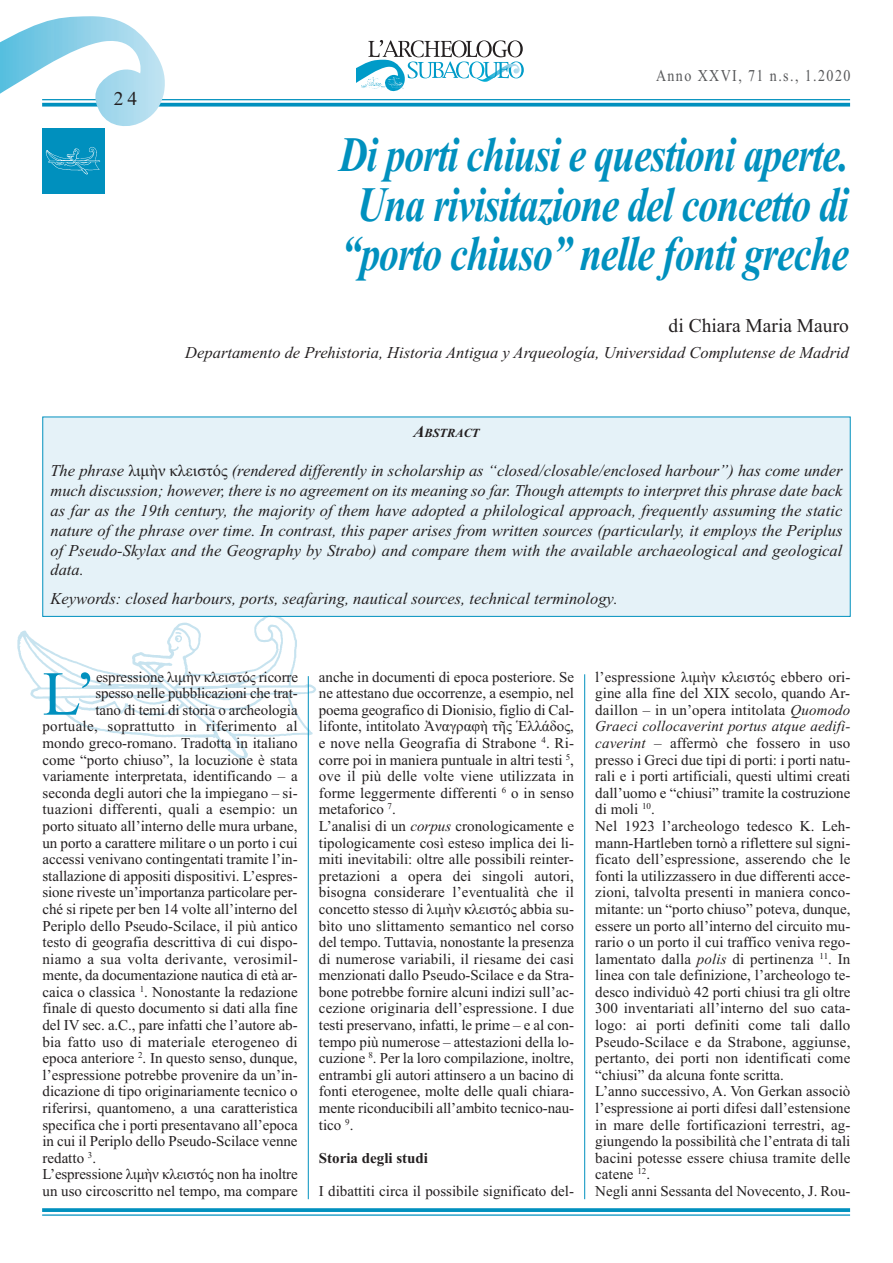
<style>
.page{position:relative;width:893px;height:1263px;background:#fff}
.page>*{position:absolute;margin:0;border:0;box-sizing:border-box;transform-origin:0 0}
.t1{font:62.55px "Times New Roman";color:#0090be}
.t2{font:italic 700 49.5px/49.5px "Times New Roman";letter-spacing:-.025em;color:#0090be;text-align:center;scale:.8 1}
.t3{font:19.5px "Times New Roman";color:#231f20}
.t4{font:italic 16.5px/19.8px "Times New Roman";color:#231f20;text-align:justify}
.t5{font:16.5px "Times New Roman";letter-spacing:.1em;color:#57585a;scale:.85 1}
.t6{font:15px/16.6px "Times New Roman";color:#231f20}
.t7{font:15px "Times New Roman";letter-spacing:.02em;color:#231f20}
.t8{font:700 15px "Times New Roman";color:#231f20}
.t9{font:italic 700 12.3px "Times New Roman";color:#231f20}
.s1{font-size:16.5px}
.s2{font-style:normal}
.s3{font-style:italic}
</style>
<div class="page">
<img style="left:17px;top:612px;width:299px;height:149px">
<hr style="left:308px;top:676px;width:1px;height:523px;background:#0090be">
<div style="left:43px;top:129px;width:62px;height:65px;background:#0090be"></div>
<div style="left:45px;top:419px;width:803px;height:196px;background:#e5f2f8"></div>
<img style="left:45px;top:612px;width:272px;height:3px">
<div style="left:43px;top:417px;width:807px;height:200px;border:1px solid #0090be"></div>
<hr style="left:584px;top:674px;width:1px;height:525px;background:#0090be">
<hr style="left:42px;top:99px;width:808px;height:1px;background:#0090be">
<svg style="left:165px;top:103px;width:685px;height:4px;background:#1c9cc5"></svg>
<svg style="left:357px;top:40px;width:167px;height:52px"></svg>
<svg style="left:42px;top:1208px;width:808px;height:4px;background:#0f96c1"></svg>
<hr style="left:42px;top:1214px;width:808px;height:2px;background:#0090be">
<svg style="left:0;top:16px;width:165px;height:161px"></svg>
<h3 class="t3" style="left:114px;top:87px;width:25px">24</h3>
<p class="t5" style="left:656px;top:66px;width:230px">Anno XXVI, 71 n.s., 1.2020</p>
<h2 class="t2" style="left:339px;top:129px;width:639px">Di porti chiusi e questioni aperte.<br>Una rivisitazione del concetto di “porto chiuso” nelle fonti greche</h2>
<h3 class="t3" style="left:669px;top:313px;width:182px">di Chiara Maria Mauro</h3>
<p class="t4" style="left:185px;top:342px;width:665px">Departamento de Prehistoria, Historia Antigua y Arqueología, Universidad Complutense de Madrid</p>
<p class="t9" style="left:413px;top:425px;width:68px"><span class="s1">A</span>bsTrACT</p>
<p class="t4" style="left:50px;top:461px;width:793px">The phrase <span class="s2">λιμὴν κλειστός</span> (rendered differently in scholarship as “closed/closable/enclosed harbour”) has come under much discussion; however, there is no agreement on its meaning so far. Though attempts to interpret this phrase date back as far as the 19th century, the majority of them have adopted a philological approach, frequently assuming the static nature of the phrase over time. In contrast, this paper arises from written sources (particularly, it employs the Periplus of Pseudo-Skylax and the Geography by Strabo) and compare them with the available archaeological and geological data.</p>
<p class="t4" style="left:50px;top:588px;width:569px">Keywords: closed harbours, ports, seafaring, nautical sources, technical terminology.</p>
<h1 class="t1" style="left:43px;top:656px;width:55px">L’</h1>
<p class="t6" style="left:96px;top:668px;width:204px">espressione λιμὴν κλειστός ricorre</p>
<p class="t6" style="left:96px;top:685px;width:204px">spesso nelle pubblicazioni che trat-</p>
<p class="t6" style="left:96px;top:701px;width:204px">tano di temi di storia o archeologia</p>
<p class="t7" style="left:43px;top:717px;width:257px">portuale, soprattutto in riferimento al</p>
<p class="t6" style="left:43px;top:734px;width:257px">mondo greco-romano. Tradotta in italiano</p>
<p class="t6" style="left:43px;top:751px;width:257px">come “porto chiuso”, la locuzione è stata</p>
<p class="t6" style="left:43px;top:768px;width:257px">variamente interpretata, identificando – a</p>
<p class="t6" style="left:43px;top:784px;width:257px">seconda degli autori che la impiegano – si-</p>
<p class="t7" style="left:43px;top:800px;width:257px">tuazioni differenti, quali a esempio: un</p>
<p class="t6" style="left:43px;top:817px;width:257px">porto situato all’interno delle mura urbane,</p>
<p class="t6" style="left:43px;top:834px;width:257px">un porto a carattere militare o un porto i cui</p>
<p class="t6" style="left:43px;top:851px;width:257px">accessi venivano contingentati tramite l’in-</p>
<p class="t6" style="left:43px;top:867px;width:257px">stallazione di appositi dispositivi. L’espres-</p>
<p class="t6" style="left:43px;top:884px;width:256px">sione riveste un’importanza particolare per-</p>
<p class="t6" style="left:43px;top:900px;width:257px">ché si ripete per ben 14 volte all’interno del</p>
<p class="t6" style="left:43px;top:917px;width:257px">Periplo dello Pseudo-Scilace, il più antico</p>
<p class="t6" style="left:43px;top:933px;width:257px">testo di geografia descrittiva di cui dispo-</p>
<p class="t7" style="left:43px;top:950px;width:257px">niamo a sua volta derivante, verosimil-</p>
<p class="t6" style="left:43px;top:967px;width:256px">mente, da documentazione nautica di età ar-</p>
<p class="t6" style="left:43px;top:983px;width:257px">caica o classica <sup>1</sup>. Nonostante la redazione</p>
<p class="t6" style="left:43px;top:1000px;width:257px">finale di questo documento si dati alla fine</p>
<p class="t6" style="left:43px;top:1016px;width:257px">del IV sec. a.C., pare infatti che l’autore ab-</p>
<p class="t6" style="left:43px;top:1033px;width:257px">bia fatto uso di materiale eterogeneo di</p>
<p class="t6" style="left:43px;top:1050px;width:257px">epoca anteriore <sup>2</sup>. In questo senso, dunque,</p>
<p class="t6" style="left:43px;top:1066px;width:257px">l’espressione potrebbe provenire da un’in-</p>
<p class="t6" style="left:43px;top:1083px;width:257px">dicazione di tipo originariamente tecnico o</p>
<p class="t6" style="left:43px;top:1099px;width:257px">riferirsi, quantomeno, a una caratteristica</p>
<p class="t6" style="left:43px;top:1116px;width:257px">specifica che i porti presentavano all’epoca</p>
<p class="t6" style="left:43px;top:1133px;width:257px">in cui il Periplo dello Pseudo-Scilace venne</p>
<p class="t6" style="left:43px;top:1149px;width:55px">redatto <sup>3</sup>.</p>
<p class="t6" style="left:43px;top:1166px;width:257px">L’espressione λιμὴν κλειστός non ha inoltre</p>
<p class="t6" style="left:43px;top:1182px;width:257px">un uso circoscritto nel tempo, ma compare</p>
<p class="t6" style="left:319px;top:668px;width:257px">anche in documenti di epoca posteriore. Se ne attestano due occorrenze, a esempio, nel poema geografico di Dionisio, figlio di Cal&shy;lifonte, intitolato Ἀναγραφὴ τῆς Ἑλλάδος, e nove nella Geografia di Strabone <sup>4</sup>. Ri&shy;corre poi in maniera puntuale in altri testi <sup>5</sup>, ove il più delle volte viene utilizzata in forme leggermente differenti <sup>6</sup> o in senso metaforico <sup>7</sup>.<br>L’analisi di un <span class="s3">corpus</span> cronologicamente e tipologicamente così esteso implica dei li&shy;miti inevitabili: oltre alle possibili reinter&shy;pretazioni a opera dei singoli autori, bisogna considerare l’eventualità che il concetto stesso di λιμὴν κλειστός abbia su&shy;bìto uno slittamento semantico nel corso del tempo. Tuttavia, nonostante la presenza di numerose variabili, il riesame dei casi menzionati dallo Pseudo-Scilace e da Stra&shy;bone potrebbe fornire alcuni indizi sull’ac&shy;cezione originaria dell’espressione. I due testi preservano, infatti, le prime – e al con&shy;tempo più numerose – attestazioni della lo&shy;cuzione <sup>8</sup>. Per la loro compilazione, inoltre, entrambi gli autori attinsero a un bacino di fonti eterogenee, molte delle quali chiara&shy;mente riconducibili all’ambito tecnico-nau&shy;tico <sup>9</sup>.</p>
<p class="t8" style="left:319px;top:1149px;width:111px">Storia degli studi</p>
<p class="t6" style="left:319px;top:1182px;width:257px">I dibattiti circa il possibile significato del-</p>
<p class="t6" style="left:595px;top:668px;width:257px">l’espressione λιμὴν κλειστός ebbero ori&shy;gine alla fine del XIX secolo, quando Ar&shy;daillon – in un’opera intitolata <span class="s3">Quomodo Graeci collocaverint portus atque aedifi&shy;caverint</span> – affermò che fossero in uso presso i Greci due tipi di porti: i porti natu&shy;rali e i porti artificiali, questi ultimi creati dall’uomo e “chiusi” tramite la costruzione di moli <sup>10</sup>.<br>Nel 1923 l’archeologo tedesco K. Leh&shy;mann-Hartleben tornò a riflettere sul signi&shy;ficato dell’espressione, asserendo che le fonti la utilizzassero in due differenti acce&shy;zioni, talvolta presenti in maniera conco&shy;mitante: un “porto chiuso” poteva, dunque, essere un porto all’interno del circuito mu&shy;rario o un porto il cui traffico veniva rego&shy;lamentato dalla <span class="s3">polis</span> di pertinenza <sup>11</sup>. In linea con tale definizione, l’archeologo te&shy;desco individuò 42 porti chiusi tra gli oltre 300 inventariati all’interno del suo cata&shy;logo: ai porti definiti come tali dallo Pseudo-Scilace e da Strabone, aggiunse, pertanto, dei porti non identificati come “chiusi” da alcuna fonte scritta.<br>L’anno successivo, A. Von Gerkan associò l’espressione ai porti difesi dall’estensione in mare delle fortificazioni terrestri, ag&shy;giungendo la possibilità che l’entrata di tali bacini potesse essere chiusa tramite delle catene <sup>12</sup>.<br>Negli anni Sessanta del Novecento, J. Rou-</p>
</div>
